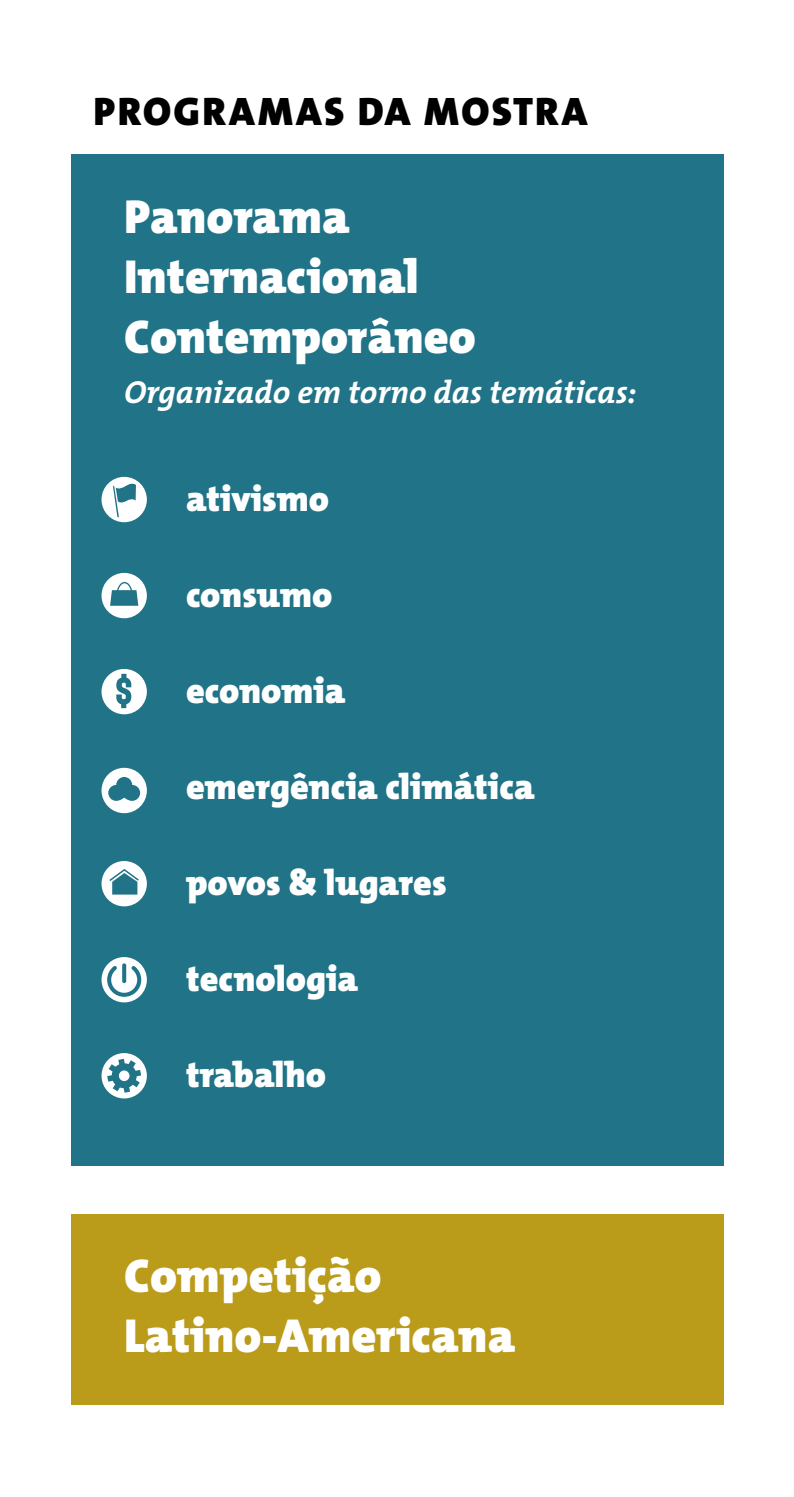
<style>
.page{position:relative;width:794px;height:1497px;background:#fff}
.page>*{position:absolute;margin:0;border:0;box-sizing:border-box;transform-origin:0 0}
.nome_evento{font:800 48px "T Mix";color:#fff}
.nome_evento-2{font:900 40px "The Sans B9";letter-spacing:.06em;color:#000}
.nome_evento-3{font:800 36px "T Mix";color:#fff}
.nome_evento-4{font:italic 700 32px "T Mix";color:#fff}
</style>
<div class="page">
<div style="left:71px;top:155px;width:652px;height:1011px;background:#217487"></div>
<div style="left:71px;top:1214px;width:652px;height:190px;background:#bb9b1a"></div>
<svg style="left:101px;top:669px;width:46px;height:45px"></svg>
<svg style="left:101px;top:768px;width:46px;height:45px"></svg>
<svg style="left:101px;top:477px;width:46px;height:45px"></svg>
<svg style="left:101px;top:1053px;width:46px;height:45px"></svg>
<div style="left:119px;top:1070px;width:10px;height:11px;background:#fff;border-radius:50%"></div>
<svg style="left:101px;top:861px;width:46px;height:45px"></svg>
<svg style="left:101px;top:957px;width:46px;height:45px"></svg>
<svg style="left:101px;top:573px;width:46px;height:45px"></svg>
<p class="nome_evento-2" style="left:94px;top:90px;width:495px">PROGRAMAS DA MOSTRA</p>
<p class="nome_evento" style="left:124px;top:176px;width:227px">Panorama</p>
<p class="nome_evento" style="left:124px;top:236px;width:296px">Internacional</p>
<p class="nome_evento" style="left:124px;top:296px;width:353px">Contemporâneo</p>
<p class="nome_evento-4" style="left:124px;top:365px;width:514px">Organizado em torno das temáticas:</p>
<p class="nome_evento-3" style="left:186px;top:468px;width:144px">ativismo</p>
<p class="nome_evento-3" style="left:186px;top:564px;width:148px">consumo</p>
<p class="nome_evento-3" style="left:186px;top:660px;width:161px">economia</p>
<p class="nome_evento-3" style="left:186px;top:756px;width:350px">emergência climática</p>
<p class="nome_evento-3" style="left:186px;top:852px;width:262px">povos &amp; lugares</p>
<p class="nome_evento-3" style="left:186px;top:948px;width:173px">tecnologia</p>
<p class="nome_evento-3" style="left:186px;top:1044px;width:142px">trabalho</p>
<p class="nome_evento" style="left:124px;top:1235px;width:259px">Competição</p>
<p class="nome_evento" style="left:124px;top:1295px;width:392px">Latino-Americana</p>
</div>
